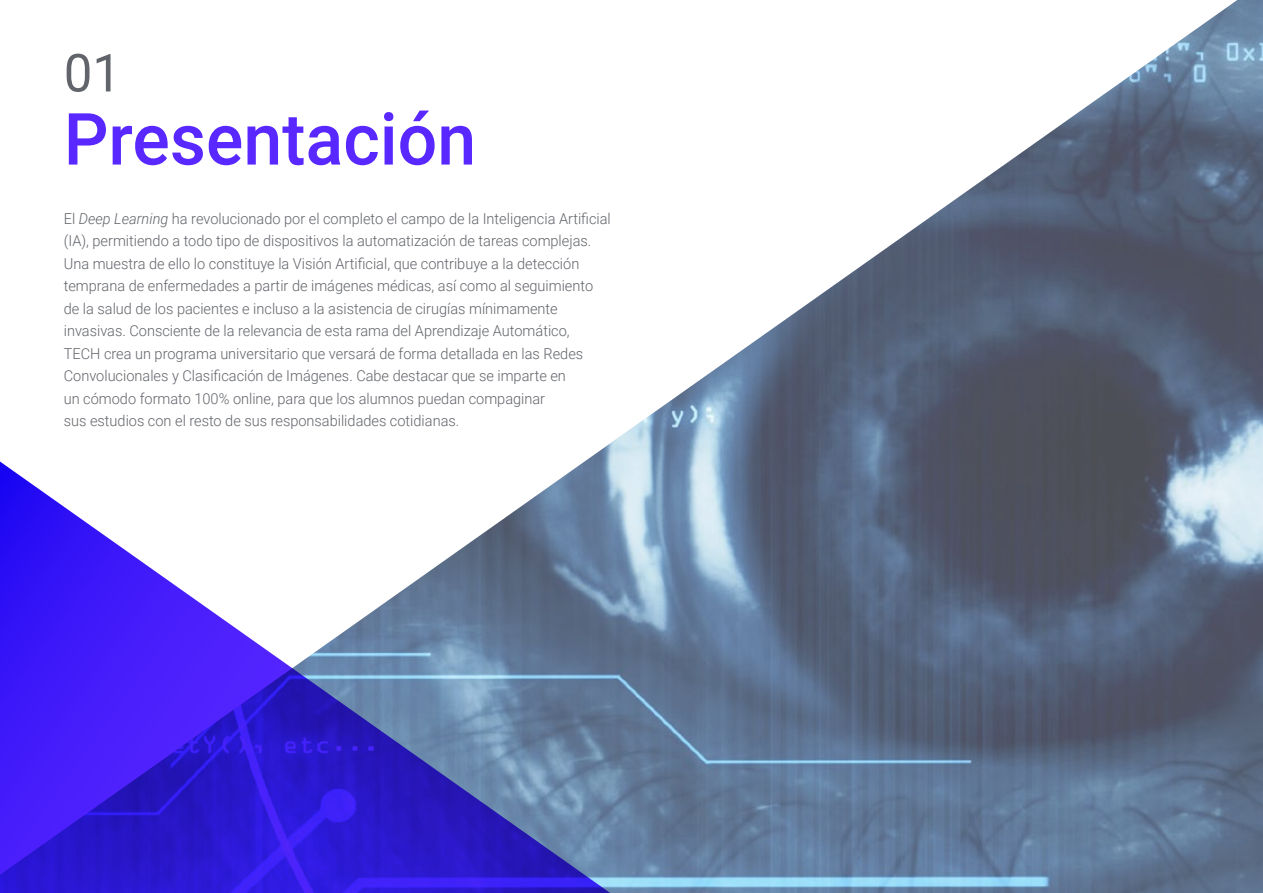
<style>
.page{position:relative;width:1263px;height:893px;background:#fff}
.page>*{position:absolute;margin:0;border:0;box-sizing:border-box;transform-origin:0 0}
.t1{font:500 72px "Roboto";color:#5927ff}
.t2{font:52.5px "Roboto";color:#61646a}
.t3{font:300 15px/22.5px "Roboto";color:#61646a}
.s1{font-style:italic}
</style>
<div class="page">
<img style="left:606px;top:0;width:657px;height:893px">
<svg style="left:0;top:446px;width:640px;height:447px"></svg>
<h2 class="t2" style="left:64px;top:36px;width:59px">01</h2>
<h1 class="t1" style="left:64px;top:89px;width:414px">Presentación</h1>
<p class="t3" style="left:64px;top:207px;width:549px">El <span class="s1">Deep Learning</span> ha revolucionado por el completo el campo de la Inteligencia Artificial (IA), permitiendo a todo tipo de dispositivos la automatización de tareas complejas.<br>Una muestra de ello lo constituye la Visión Artificial, que contribuye a la detección temprana de enfermedades a partir de imágenes médicas, así como al seguimiento de la salud de los pacientes e incluso a la asistencia de cirugías mínimamente invasivas. Consciente de la relevancia de esta rama del Aprendizaje Automático,<br>TECH crea un programa universitario que versará de forma detallada en las Redes Convolucionales y Clasificación de Imágenes. Cabe destacar que se imparte en<br>un cómodo formato 100% online, para que los alumnos puedan compaginar<br>sus estudios con el resto de sus responsabilidades cotidianas.</p>
</div>
